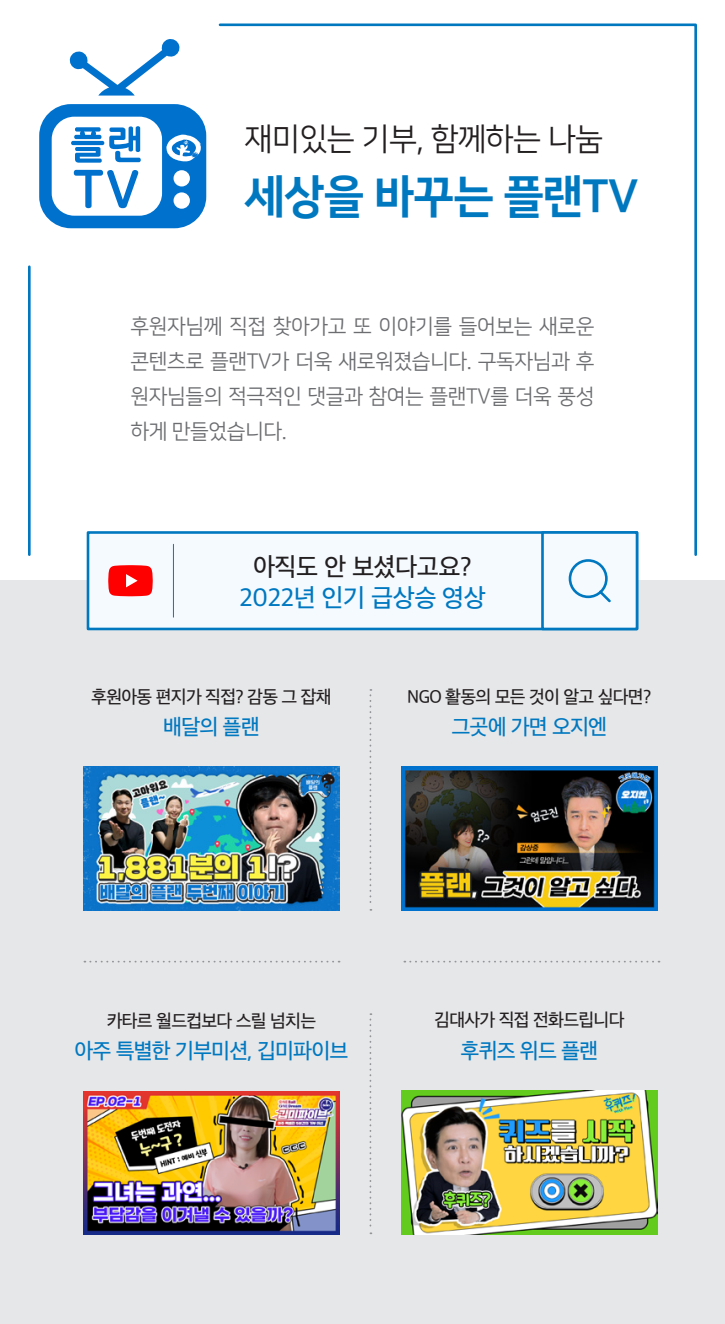
<style>
.page{position:relative;width:725px;height:1324px;background:#fff}
.page>*{position:absolute;margin:0;border:0;box-sizing:border-box;transform-origin:0 0}
.t1{font:45.5px "Nanum Square EB";letter-spacing:-.02em;color:#0078c0}
.t2{font:31.5px "Nanum Square R";letter-spacing:-.02em;color:#231f20}
.t3{font:24.5px "SD Gothic Neoa e Md";letter-spacing:-.02em;color:#0078c0}
.t4{font:24.5px "SD Gothic Neoa e Md";letter-spacing:-.02em;color:#231f20}
.t5{font:21px/35px "Nanum Square R";letter-spacing:-.02em;color:#6c6d70;text-align:justify}
.t6{font:21px "SD Gothic Neoa e Md";letter-spacing:-.04em;color:#0078c0}
.t7{font:17.5px "SD Gothic Neoa e Md";letter-spacing:-.04em;color:#231f20}
</style>
<div class="page">
<div style="left:0;top:581px;width:724px;height:742px;background:#e6e7e9"></div>
<svg style="left:69px;top:39px;width:111px;height:57px"></svg>
<svg style="left:39px;top:104px;width:167px;height:124px"></svg>
<img style="left:83px;top:767px;width:256px;height:143px">
<img style="left:401px;top:767px;width:256px;height:143px">
<img style="left:83px;top:1091px;width:256px;height:143px">
<img style="left:401px;top:1090px;width:256px;height:144px">
<svg style="left:218px;top:23px;width:479px;height:534px"></svg>
<hr style="left:28px;top:267px;width:3px;height:287px;background:#0078c0">
<div style="left:87px;top:531px;width:551px;height:99px;background:#f5faff;border:3px solid #0078c0"></div>
<div style="left:541px;top:531px;width:97px;height:99px;background:#f5faff;border:3px solid #0078c0"></div>
<div style="left:568px;top:559px;width:39px;height:39px;border:3px solid #0078c0;border-radius:50%"></div>
<svg style="left:596px;top:588px;width:15px;height:15px"></svg>
<hr style="left:173px;top:544px;width:1px;height:73px;background:#0078c0">
<svg style="left:369px;top:689px;width:2px;height:221px"></svg>
<svg style="left:84px;top:960px;width:255px;height:2px"></svg>
<svg style="left:404px;top:960px;width:255px;height:2px"></svg>
<svg style="left:369px;top:1013px;width:2px;height:221px"></svg>
<svg style="left:108px;top:565px;width:45px;height:31px"></svg>
<p class="t2" style="left:244px;top:123px;width:360px">재미있는 기부, 함께하는 나눔</p>
<p class="t1" style="left:244px;top:171px;width:396px">세상을 바꾸는 플랜TV</p>
<p class="t5" style="left:130px;top:310px;width:465px">후원자님께 직접 찾아가고 또 이야기를 들어보는 새로운 콘텐츠로 플랜TV가 더욱 새로워졌습니다. 구독자님과 후 원자님들의 적극적인 댓글과 참여는 플랜TV를 더욱 풍성 하게 만들었습니다.</p>
<p class="t4" style="left:253px;top:554px;width:220px">아직도 안 보셨다고요?</p>
<p class="t3" style="left:239px;top:585px;width:248px">2022년 인기 급상승 영상</p>
<p class="t7" style="left:91px;top:687px;width:242px">후원아동 편지가 직접? 감동 그 잡채</p>
<p class="t6" style="left:163px;top:716px;width:98px">배달의 플랜</p>
<p class="t7" style="left:407px;top:687px;width:245px">NGO 활동의 모든 것이 알고 싶다면?</p>
<p class="t6" style="left:451px;top:716px;width:157px">그곳에 가면 오지엔</p>
<p class="t7" style="left:107px;top:1012px;width:211px">카타르 월드컵보다 스릴 넘치는</p>
<p class="t6" style="left:74px;top:1040px;width:275px">아주 특별한 기부미션, 깁미파이브</p>
<p class="t7" style="left:434px;top:1011px;width:192px">김대사가 직접 전화드립니다</p>
<p class="t6" style="left:460px;top:1039px;width:139px">후퀴즈 위드 플랜</p>
</div>
